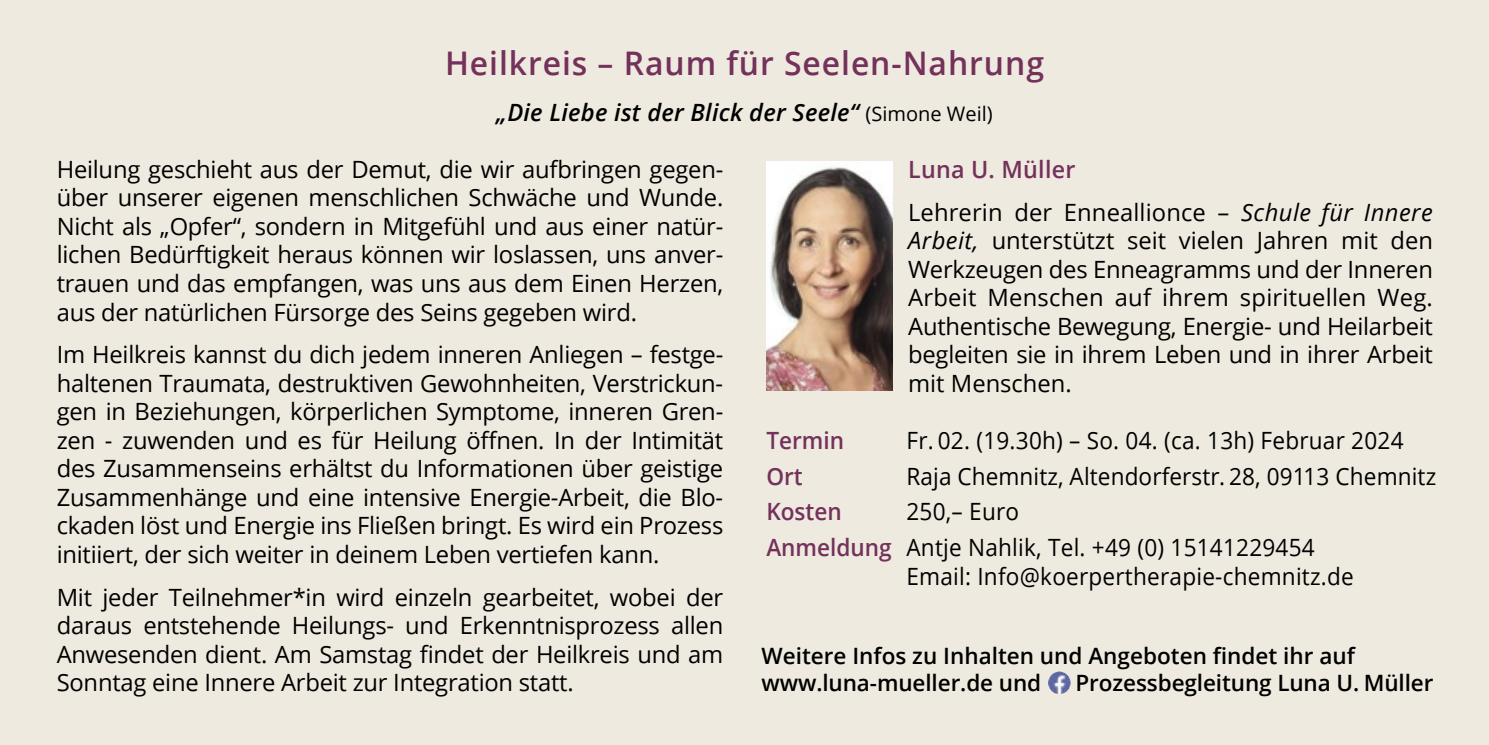
<style>
.page{position:relative;width:1489px;height:745px;background:#fff}
.page>*{position:absolute;margin:0;border:0;box-sizing:border-box;transform-origin:0 0}
.t1{font:600 32.5px "Open Sans";letter-spacing:.03em;color:#74315b}
.t2{font:23.75px/28.5px "Open Sans";letter-spacing:-.01em;color:#000;text-align:justify}
.t3{font:23.75px/35.5px "Open Sans";letter-spacing:.01em;color:#000;scale:.95 1}
.t4{font:23.75px "Open Sans";letter-spacing:-.01em;color:#000;scale:.95 1}
.t5{font:italic 600 23.75px "Open Sans";letter-spacing:.01em;color:#000}
.t6{font:600 23.75px "Open Sans";color:#74315b;scale:.95 1}
.t7{font:600 22.5px/27.5px "Open Sans";letter-spacing:-.005em;color:#000}
.s1{font-weight:400;font-style:normal;font-size:20px}
.s2{font-weight:600;color:#74315b}
.s3{font-style:italic}
</style>
<div class="page">
<div style="left:0;top:0;width:1488px;height:744px;background:#eeeadf"></div>
<img style="left:766px;top:162px;width:126px;height:228px">
<img style="left:1048px;top:671px;width:22px;height:22px">
<h1 class="t1" style="left:445px;top:40px;width:600px">Heilkreis – Raum für Seelen-Nahrung</h1>
<p class="t5" style="left:496px;top:96px;width:498px">„Die Liebe ist der Blick der Seele“ <span class="s1">(Simone Weil)</span></p>
<p class="t2" style="left:57px;top:154px;width:668px">Heilung geschieht aus der Demut, die wir aufbringen gegen&shy;über unserer eigenen menschlichen Schwäche und Wunde.<br>Nicht als „Opfer“, sondern in Mitgefühl und aus einer natür&shy;lichen Bedürftigkeit heraus können wir loslassen, uns anver&shy;trauen und das empfangen, was uns aus dem Einen Herzen, aus der natürlichen Fürsorge des Seins gegeben wird.</p>
<p class="t2" style="left:57px;top:339px;width:668px">Im Heilkreis kannst du dich jedem inneren Anliegen – festge&shy;haltenen Traumata, destruktiven Gewohnheiten, Verstrickun&shy;gen in Beziehungen, körperlichen Symptome, inneren Gren&shy;zen - zuwenden und es für Heilung öffnen. In der Intimität des Zusammenseins erhältst du Informationen über geistige Zusammenhänge und eine intensive Energie-Arbeit, die Blo&shy;ckaden löst und Energie ins Fließen bringt. Es wird ein Prozess initiiert, der sich weiter in deinem Leben vertiefen kann.</p>
<p class="t2" style="left:57px;top:582px;width:668px">Mit jeder Teilnehmer*in wird einzeln gearbeitet, wobei der daraus entstehende Heilungs- und Erkenntnisprozess allen Anwesenden dient. Am Samstag findet der Heilkreis und am Sonntag eine Innere Arbeit zur Integration statt.</p>
<p class="t2" style="left:908px;top:147px;width:526px;line-height:42.8px"><span class="s2">Luna U. Müller<br></span>Lehrerin der Enneallionce – <span class="s3">Schule für Innere</span></p>
<p class="t2" style="left:908px;top:225px;width:526px"><span class="s3">Arbeit,</span> unterstützt seit vielen Jahren mit den Werkzeugen des Enneagramms und der Inneren Arbeit Menschen auf ihrem spirituellen Weg.<br>Authentische Bewegung, Energie- und Heilarbeit begleiten sie in ihrem Leben und in ihrer Arbeit mit Menschen.</p>
<p class="t6" style="left:766px;top:424px;width:83px">Termin</p>
<p class="t3" style="left:906px;top:422px;width:524px">Fr. 02. (19.30h) – So. 04. (ca. 13h) Februar 2024</p>
<p class="t6" style="left:766px;top:459px;width:40px">Ort</p>
<p class="t4" style="left:906px;top:459px;width:559px">Raja Chemnitz, Altendorferstr. 28, 09113 Chemnitz</p>
<p class="t6" style="left:766px;top:495px;width:81px">Kosten</p>
<p class="t3" style="left:766px;top:493px;width:578px;text-indent:140px">250,– Euro<br><span class="s2">Anmeldung</span> Antje Nahlik, Tel. +49 (0) 15141229454</p>
<p class="t3" style="left:906px;top:557px;width:472px">Email: Info@koerpertherapie-chemnitz.de</p>
<p class="t7" style="left:761px;top:640px;width:595px">Weitere Infos zu Inhalten und Angeboten findet ihr auf www.luna-mueller.de und</p>
<p class="t7" style="left:1075px;top:668px;width:359px">Prozessbegleitung Luna U. Müller</p>
</div>
